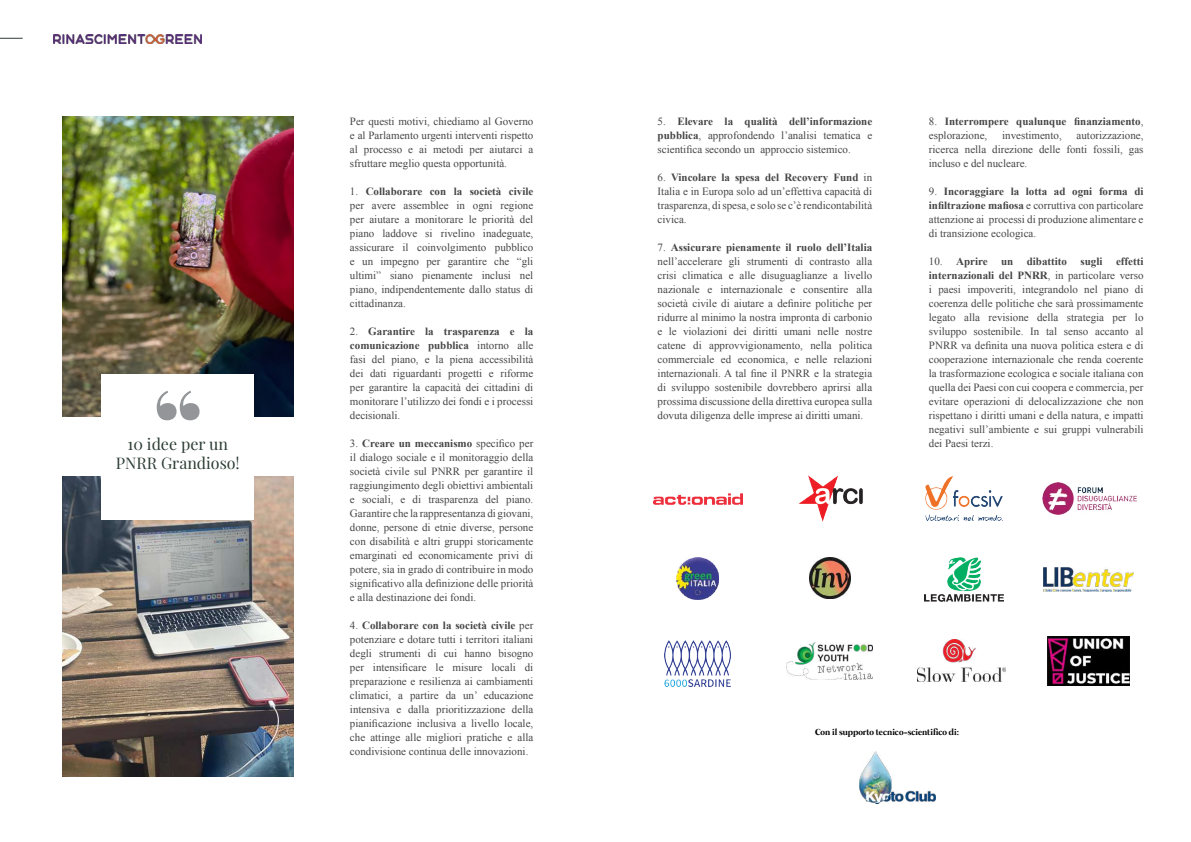
<style>
.page{position:relative;width:1191px;height:842px;background:#fff}
.page>*{position:absolute;margin:0;border:0;box-sizing:border-box;transform-origin:0 0}
.t1{font:900 100px "Playfair Display";color:#939598}
.t2{font:16px "Playfair Display";color:#2c3d34}
.t3{font:11px/14px "Times New Roman";color:#464547;text-align:justify}
.t4{font:700 11px/14px "Times New Roman";color:#464547}
.t5{font:700 9px "Mermaid";color:#000}
.s1{font-weight:700}
.s2{font-weight:400}
</style>
<div class="page">
<img style="left:62px;top:117px;width:231px;height:300px">
<img style="left:62px;top:477px;width:231px;height:299px">
<div style="left:102px;top:374px;width:152px;height:145px;background:#fff"></div>
<svg style="left:0;top:38px;width:23px;height:1px"></svg>
<img style="left:54px;top:34px;width:147px;height:9px">
<img style="left:665px;top:640px;width:65px;height:46px">
<img style="left:677px;top:557px;width:41px;height:42px">
<img style="left:809px;top:558px;width:41px;height:41px">
<img style="left:653px;top:493px;width:89px;height:12px">
<img style="left:925px;top:557px;width:78px;height:45px">
<img style="left:786px;top:642px;width:86px;height:37px">
<img style="left:925px;top:476px;width:77px;height:44px">
<img style="left:1043px;top:568px;width:90px;height:23px">
<img style="left:917px;top:639px;width:88px;height:42px">
<img style="left:1043px;top:482px;width:93px;height:32px">
<img style="left:799px;top:475px;width:63px;height:47px">
<img style="left:1047px;top:636px;width:82px;height:49px">
<img style="left:859px;top:752px;width:76px;height:52px">
<h1 class="t1" style="left:153px;top:362px;width:51px">“</h1>
<h2 class="t2" style="left:127px;top:434px;width:102px">10 idee per un</h2>
<h2 class="t2" style="left:116px;top:453px;width:125px">PNRR Grandioso!</h2>
<p class="t3" style="left:350px;top:114px;width:185px">Per questi motivi, chiediamo al Governo e al Parlamento urgenti interventi rispetto al processo e ai metodi per aiutarci a sfruttare meglio questa opportunità.</p>
<p class="t3" style="left:350px;top:184px;width:185px">1. <span class="s1">Collaborare con la società civile </span>per avere assemblee in ogni regione per aiutare a monitorare le priorità del piano laddove si rivelino inadeguate, assicurare il coinvolgimento pubblico e un impegno per garantire che “gli ultimi” siano pienamente inclusi nel piano, indipendentemente dallo status di cittadinanza.</p>
<p class="t3" style="left:350px;top:324px;width:185px">2. <span class="s1">Garantire la trasparenza e la comunicazione pubblica</span> intorno alle fasi del piano, e la piena accessibilità dei dati riguardanti progetti e riforme per garantire la capacità dei cittadini di monitorare l’utilizzo dei fondi e i processi decisionali.</p>
<p class="t3" style="left:350px;top:436px;width:185px">3. <span class="s1">Creare un meccanismo</span> specifico per il dialogo sociale e il monitoraggio della società civile sul PNRR per garantire il raggiungimento degli obiettivi ambientali e sociali, e di trasparenza del piano.<br>Garantire che la rappresentanza di giovani, donne, persone di etnie diverse, persone con disabilità e altri gruppi storicamente emarginati ed economicamente privi di potere, sia in grado di contribuire in modo significativo alla definizione delle priorità e alla destinazione dei fondi.</p>
<p class="t3" style="left:350px;top:618px;width:185px">4. <span class="s1">Collaborare con la società civile</span> per potenziare e dotare tutti i territori italiani degli strumenti di cui hanno bisogno per intensificare le misure locali di preparazione e resilienza ai cambiamenti climatici, a partire da un’ educazione intensiva e dalla prioritizzazione della pianificazione inclusiva a livello locale, che attinge alle migliori pratiche e alla condivisione continua delle innovazioni.</p>
<p class="t3" style="left:657px;top:114px;width:216px">5. <span class="s1">Elevare la qualità dell’informazione pubblica</span>, approfondendo l’analisi tematica e scientifica secondo un approccio sistemico.</p>
<p class="t3" style="left:657px;top:170px;width:216px">6. <span class="s1">Vincolare la spesa del Recovery Fund</span> in Italia e in Europa solo ad un’effettiva capacità di trasparenza, di spesa, e solo se c’è rendicontabilità civica.</p>
<p class="t3" style="left:657px;top:240px;width:216px">7. <span class="s1">Assicurare pienamente il ruolo dell’Italia </span>nell’accelerare gli strumenti di contrasto alla crisi climatica e alle disuguaglianze a livello nazionale e internazionale e consentire alla società civile di aiutare a definire politiche per ridurre al minimo la nostra impronta di carbonio e le violazioni dei diritti umani nelle nostre catene di approvvigionamento, nella politica commerciale ed economica, e nelle relazioni internazionali. A tal fine il PNRR e la strategia di sviluppo sostenibile dovrebbero aprirsi alla prossima discussione della direttiva europea sulla dovuta diligenza delle imprese ai diritti umani.</p>
<p class="t4" style="left:929px;top:114px;width:216px"><span class="s2">8.</span> Interrompere qualunque finanziamento<span class="s2">, esplorazione,</span></p>
<p class="t3" style="left:929px;top:128px;width:216px;text-indent:148px">autorizzazione, ricerca nella direzione delle fonti fossili, gas incluso e del nucleare.</p>
<p class="t3" style="left:929px;top:184px;width:216px">9. <span class="s1">Incoraggiare la lotta ad ogni forma di infiltrazione mafiosa</span> e corruttiva con particolare attenzione ai processi di produzione alimentare e di transizione ecologica.</p>
<p class="t3" style="left:929px;top:254px;width:216px">10. <span class="s1">Aprire un dibattito sugli effetti internazionali del PNRR</span>, in particolare verso i paesi impoveriti, integrandolo nel piano di coerenza delle politiche che sarà prossimamente legato alla revisione della strategia per lo sviluppo sostenibile. In tal senso accanto al PNRR va definita una nuova politica estera e di cooperazione internazionale che renda coerente la trasformazione ecologica e sociale italiana con quella dei Paesi con cui coopera e commercia, per evitare operazioni di delocalizzazione che non rispettano i diritti umani e della natura, e impatti negativi sull’ambiente e sui gruppi vulnerabili dei Paesi terzi.</p>
<p class="t3" style="left:1002px;top:128px;width:61px">investimento,</p>
<p class="t5" style="left:815px;top:727px;width:145px">Con il supporto tecnico-scientifico di:</p>
</div>
